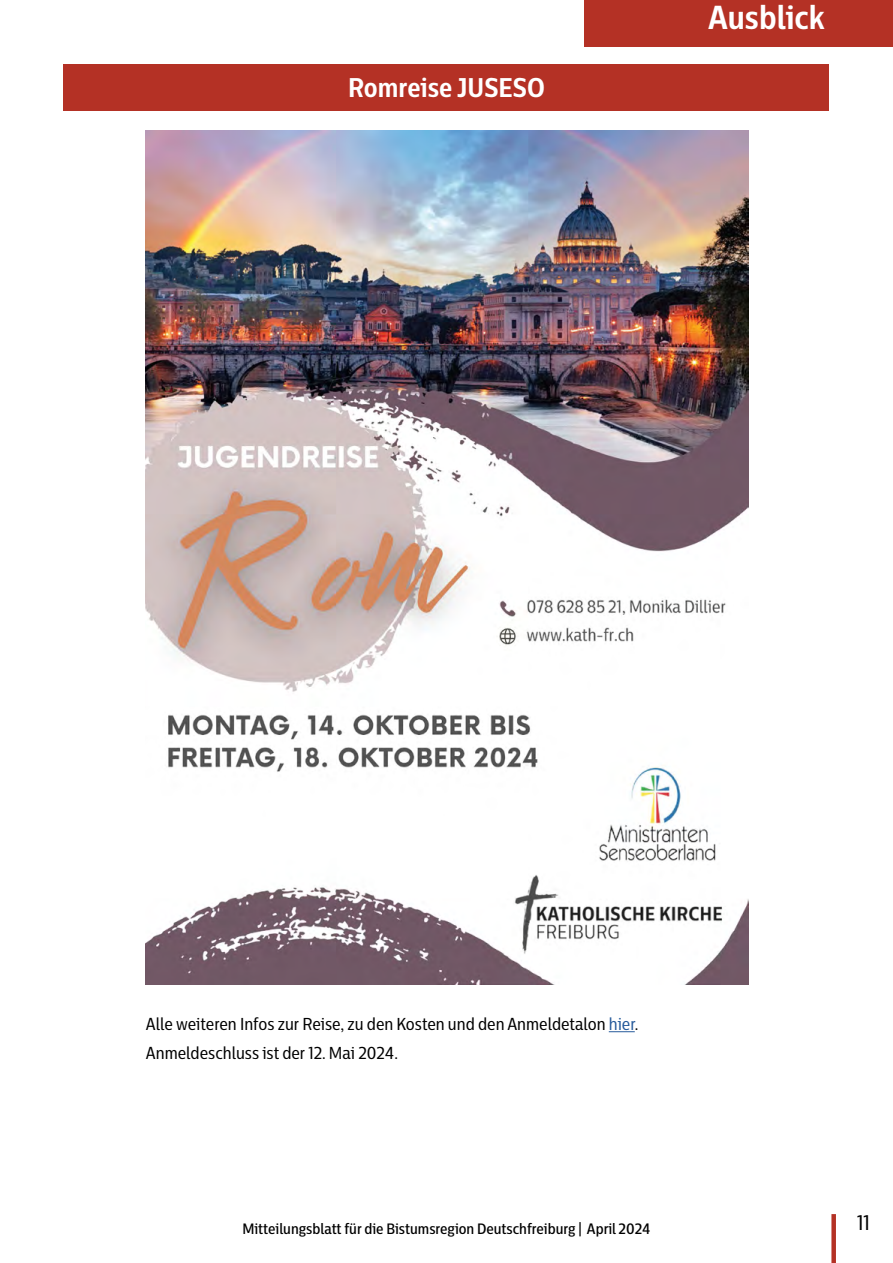
<style>
.page{position:relative;width:893px;height:1263px;background:#fff}
.page>*{position:absolute;margin:0;border:0;box-sizing:border-box;transform-origin:0 0}
.t1{font:700 33px "Centrale Sans Cnd";color:#fff}
.t2{font:700 27px "Centrale Sans Cnd";color:#fff}
.t3{font:21px "Centrale Sans Cnd";color:#000}
.t4{font:17.25px/29.2px "Centrale Sans Cnd";color:#000}
.t5{font:500 15px "Centrale Sans Cnd";color:#000}
.s1{color:#275b9b}
</style>
<div class="page">
<div style="left:831px;top:1214px;width:5px;height:49px;background:#b43125"></div>
<div style="left:585px;top:0;width:308px;height:47px;background:#b43125"></div>
<div style="left:64px;top:64px;width:765px;height:47px;background:#b43125"></div>
<img style="left:146px;top:130px;width:602px;height:854px">
<svg style="left:609px;top:1031px;width:26px;height:1px"></svg>
<h2 class="t2" style="left:348px;top:70px;width:198px">Romreise JUSESO</h2>
<h1 class="t1" style="left:708px;top:-3px;width:118px">Ausblick</h1>
<p class="t4" style="left:146px;top:1009px;width:494px">Alle weiteren Infos zur Reise, zu den Kosten und den Anmeldetalon <span class="s1">hier</span>.<br>Anmeldeschluss ist der 12. Mai 2024.</p>
<p class="t5" style="left:242px;top:1219px;width:410px">Mitteilungsblatt für die Bistumsregion Deutschfreiburg | April 2024</p>
<p class="t3" style="left:857px;top:1209px;width:14px">11</p>
</div>
